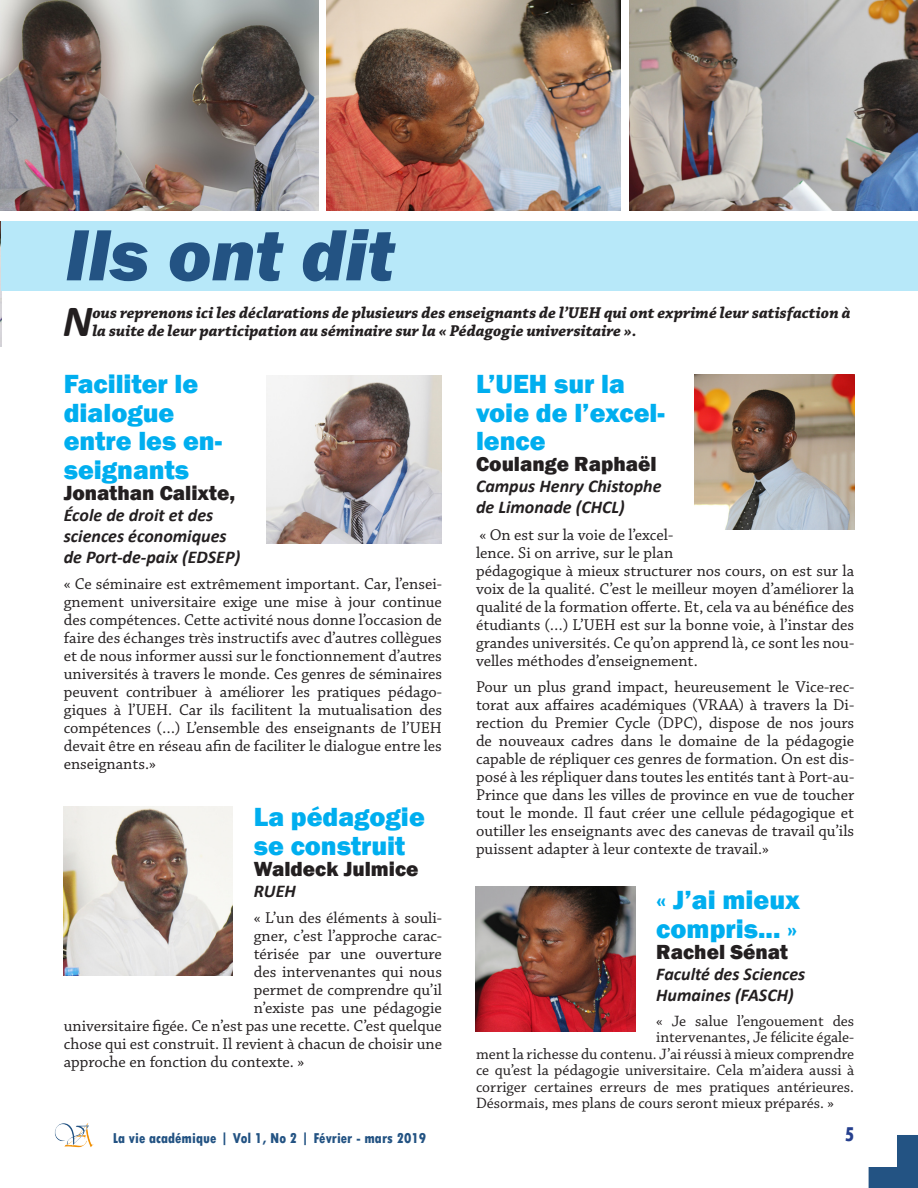
<style>
.page{position:relative;width:918px;height:1188px;background:#fff}
.page>*{position:absolute;margin:0;border:0;box-sizing:border-box;transform-origin:0 0}
.Titre{font:italic 800 75px "Franklin Gothic";color:#235383}
._1e_parag_cors_de_tx{font:italic 700 44.85px "Calibri";color:#231f20}
.titre_2{font:800 27px/28.5px "Franklin Gothic";color:#00aeef}
.Nom{font:800 21px "Franklin Gothic";color:#231f20}
.t1{font:800 condensed 21px "Tw Cen";color:#253f8e}
.Entite{font:italic 700 18px/21px "Calibri";color:#231f20}
.Corps_de_texte{font:16.5px/18px "Chaparral Pro";color:#231f20;text-align:justify}
._1e_parag_cors_de_tx-2{font:italic 700 16.5px/18px "Chaparral Pro";color:#231f20}
.Corps_de_texte-2{font:15.75px "Chaparral Pro";color:#231f20}
.t2{font:800 condensed 15px "Tw Cen";color:#235383}
</style>
<div class="page">
<img style="left:54px;top:1123px;width:40px;height:25px">
<svg style="left:868px;top:1135px;width:50px;height:53px"></svg>
<img style="left:0;top:221px;width:1px;height:126px">
<img style="left:630px;top:0;width:288px;height:211px">
<div style="left:1px;top:212px;width:917px;height:79px;background:#b7e8f9"></div>
<img style="left:0;top:0;width:318px;height:211px">
<img style="left:326px;top:0;width:295px;height:211px">
<div style="left:1px;top:212px;width:917px;height:9px;background:#fff"></div>
<img style="left:267px;top:375px;width:175px;height:169px">
<img style="left:64px;top:807px;width:169px;height:169px">
<img style="left:694px;top:374px;width:160px;height:155px">
<img style="left:475px;top:887px;width:160px;height:144px">
<p class="Titre" style="left:65px;top:206px;width:331px">Ils ont dit</p>
<p class="_1e_parag_cors_de_tx" style="left:63px;top:290px;width:31px">N</p>
<p class="_1e_parag_cors_de_tx-2" style="left:92px;top:305px;width:760px">ous reprenons ici les déclarations de plusieurs des enseignants de l’UEH qui ont exprimé leur satisfaction à la suite de leur participation au séminaire sur la « Pédagogie universitaire ».</p>
<p class="titre_2" style="left:64px;top:370px;width:160px">Faciliter le dialogue entre les en&shy;seignants</p>
<p class="Nom" style="left:64px;top:479px;width:173px">Jonathan Calixte,</p>
<p class="Entite" style="left:64px;top:503px;width:178px">École de droit et des sciences économiques de Port-de-paix (EDSEP)</p>
<p class="Corps_de_texte" style="left:64px;top:576px;width:380px">« Ce séminaire est extrêmement important. Car, l’ensei&shy;gnement universitaire exige une mise à jour continue des compétences. Cette activité nous donne l’occasion de faire des échanges très instructifs avec d’autres collègues et de nous informer aussi sur le fonctionnement d’autres universités à travers le monde. Ces genres de séminaires peuvent contribuer à améliorer les pratiques pédago&shy;giques à l’UEH. Car ils facilitent la mutualisation des compétences (…) L’ensemble des enseignants de l’UEH devait être en réseau afin de faciliter le dialogue entre les enseignants.»</p>
<p class="titre_2" style="left:254px;top:803px;width:173px">La pédagogie se construit</p>
<p class="Nom" style="left:254px;top:855px;width:166px">Waldeck Julmice</p>
<p class="Entite" style="left:254px;top:879px;width:44px">RUEH</p>
<p class="Corps_de_texte" style="left:254px;top:910px;width:190px">« L’un des éléments à souli-</p>
<p class="Corps_de_texte" style="left:254px;top:928px;width:190px">gner, c’est l’approche carac-</p>
<p class="Corps_de_texte" style="left:254px;top:946px;width:190px">térisée par une ouverture</p>
<p class="Corps_de_texte" style="left:254px;top:964px;width:190px">des intervenantes qui nous</p>
<p class="Corps_de_texte" style="left:254px;top:982px;width:190px">permet de comprendre qu’il</p>
<p class="Corps_de_texte" style="left:254px;top:1000px;width:190px">n’existe pas une pédagogie</p>
<p class="Corps_de_texte" style="left:64px;top:1018px;width:380px">universitaire figée. Ce n’est pas une recette. C’est quelque</p>
<p class="Corps_de_texte" style="left:64px;top:1036px;width:380px">chose qui est construit. Il revient à chacun de choisir une</p>
<p class="Corps_de_texte" style="left:64px;top:1054px;width:242px">approche en fonction du contexte. »</p>
<p class="titre_2" style="left:476px;top:370px;width:190px">L’UEH sur la voie de l’excel&shy;lence</p>
<p class="Nom" style="left:476px;top:450px;width:182px">Coulange Raphaël</p>
<p class="Entite" style="left:476px;top:475px;width:187px">Campus Henry Chistophe de Limonade (CHCL)</p>
<p class="Corps_de_texte" style="left:476px;top:526px;width:380px;text-align:left">« On est sur la voie de l’excel-<br>lence. Si on arrive, sur le plan<br>pédagogique à mieux structurer nos cours, on est sur la voix de la qualité. C’est le meilleur moyen d’améliorer la qualité de la formation offerte. Et, cela va au bénéfice des étudiants (…) L’UEH est sur la bonne voie, à l’instar des grandes universités. Ce qu’on apprend là, ce sont les nou&shy;velles méthodes d’enseignement.</p>
<p class="Corps_de_texte" style="left:476px;top:679px;width:380px">Pour un plus grand impact, heureusement le Vice-rec&shy;torat aux affaires académiques (VRAA) à travers la Di&shy;rection du Premier Cycle (DPC), dispose de nos jours de nouveaux cadres dans le domaine de la pédagogie capable de répliquer ces genres de formation. On est dis&shy;posé à les répliquer dans toutes les entités tant à Port-au-Prince que dans les villes de province en vue de toucher tout le monde. Il faut créer une cellule pédagogique et outiller les enseignants avec des canevas de travail qu’ils puissent adapter à leur contexte de travail.»</p>
<p class="titre_2" style="left:656px;top:886px;width:145px">« J’ai mieux compris... »</p>
<p class="Nom" style="left:656px;top:938px;width:133px">Rachel Sénat</p>
<p class="Entite" style="left:656px;top:962px;width:151px">Faculté des Sciences<br>Humaines (FASCH)</p>
<p class="Corps_de_texte-2" style="left:656px;top:1012px;width:199px">« Je salue l’engouement des</p>
<p class="Corps_de_texte-2" style="left:656px;top:1028px;width:199px">intervenantes, Je félicite égale-</p>
<p class="Corps_de_texte-2" style="left:476px;top:1045px;width:380px">ment la richesse du contenu. J’ai réussi à mieux comprendre</p>
<p class="Corps_de_texte-2" style="left:476px;top:1061px;width:380px">ce qu’est la pédagogie universitaire. Cela m’aidera aussi à</p>
<p class="Corps_de_texte-2" style="left:476px;top:1078px;width:380px">corriger certaines erreurs de mes pratiques antérieures.</p>
<p class="Corps_de_texte-2" style="left:476px;top:1094px;width:359px">Désormais, mes plans de cours seront mieux préparés. »</p>
<p class="t2" style="left:113px;top:1130px;width:315px">La vie académique | Vol 1, No 2 | Février - mars 2019</p>
<p class="t1" style="left:844px;top:1122px;width:12px">5</p>
</div>
